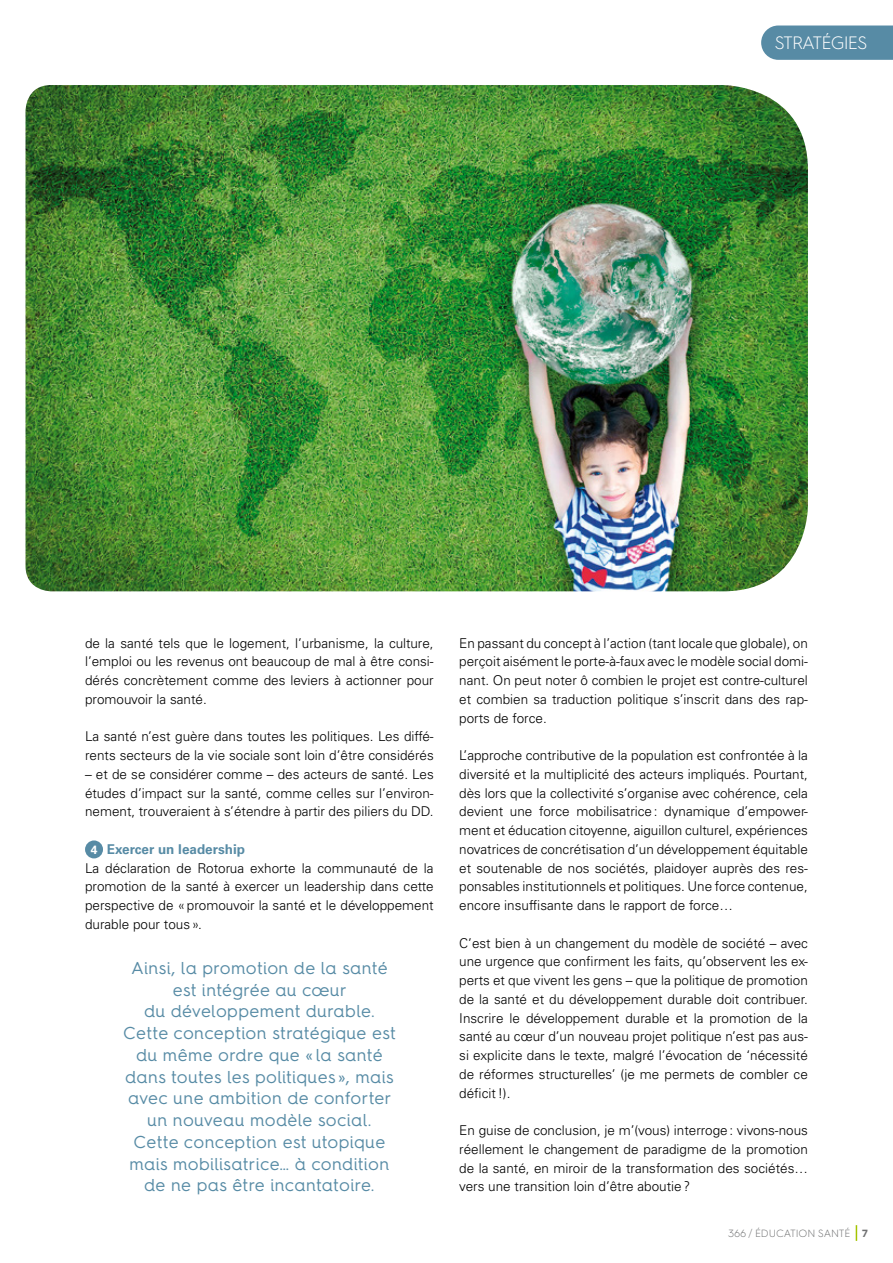
<style>
.page{position:relative;width:893px;height:1263px;background:#fff}
.page>*{position:absolute;margin:0;border:0;box-sizing:border-box;transform-origin:0 0}
.t1{font:300 18px "Hurme Geometric Sans 4";letter-spacing:-.05em;color:#fff}
.t2{font:17.25px/21.8px "Hurme Geometric Sans 4";letter-spacing:.02em;color:#578ba5;text-align:center}
.t3{font:300 13.5px/18.8px "Univers LT Std";color:#000;text-align:justify}
.t4{font:300 10.5px "Hurme Geometric Sans 4";letter-spacing:-.01em;color:#707172}
.s1{font-weight:700;font-size:12px;color:#fff}
.s2{font-weight:700;color:#578ba5}
.s3{font-weight:700}
</style>
<div class="page">
<svg style="left:856px;top:1225px;width:1px;height:16px"></svg>
<div style="left:85px;top:840px;width:18px;height:18px;background:#578ba5;border-radius:50%"></div>
<div style="left:761px;top:26px;width:132px;height:34px;background:#578ba5"></div>
<img style="left:26px;top:85px;width:782px;height:506px">
<h1 class="t1" style="left:774px;top:30px;width:95px">STRATÉGIES</h1>
<p class="t3" style="left:85px;top:633px;width:350px">de la santé tels que le logement, l’urbanisme, la culture, l’emploi ou les revenus ont beaucoup de mal à être consi&shy;dérés concrètement comme des leviers à actionner pour promouvoir la santé.</p>
<p class="t3" style="left:85px;top:727px;width:350px">La santé n’est guère dans toutes les politiques. Les diffé&shy;rents secteurs de la vie sociale sont loin d’être considérés</p>
<p class="t3" style="left:85px;top:765px;width:350px">– et de se considérer comme – des acteurs de santé. Les études d’impact sur la santé, comme celles sur l’environ&shy;nement, trouveraient à s’étendre à partir des piliers du DD.</p>
<p class="t3" style="left:85px;top:840px;width:350px;text-align:left;text-indent:6px"><span class="s1">4</span> <span class="s2">Exercer un leadership<br></span>La déclaration de Rotorua exhorte la communauté de la promotion de la santé à exercer un leadership dans cette perspective de «promouvoir la santé et le développement durable pour tous».</p>
<p class="t2" style="left:123px;top:956px;width:274px">Ainsi, la promotion de la santé est intégrée au cœur<br>du développement durable.<br>Cette conception stratégique est du même ordre que « la santé dans toutes les politiques », mais avec une ambition de conforter un nouveau modèle social.<br>Cette conception est utopique mais mobilisatrice… à condition de ne pas être incantatoire.</p>
<p class="t3" style="left:459px;top:633px;width:350px">En passant du concept à l’action (tant locale que globale), on perçoit aisément le porte-à-faux avec le modèle social domi&shy;nant. On peut noter ô combien le projet est contre-culturel et combien sa traduction politique s’inscrit dans des rap&shy;ports de force.</p>
<p class="t3" style="left:459px;top:746px;width:350px">L’approche contributive de la population est confrontée à la diversité et la multiplicité des acteurs impliqués. Pourtant, dès lors que la collectivité s’organise avec cohérence, cela devient une force mobilisatrice: dynamique d’empower&shy;ment et éducation citoyenne, aiguillon culturel, expériences novatrices de concrétisation d’un développement équitable et soutenable de nos sociétés, plaidoyer auprès des res&shy;ponsables institutionnels et politiques. Une force contenue, encore insuffisante dans le rapport de force…</p>
<p class="t3" style="left:459px;top:933px;width:350px">C’est bien à un changement du modèle de société – avec une urgence que confirment les faits, qu’observent les ex&shy;perts et que vivent les gens – que la politique de promotion de la santé et du développement durable doit contribuer.<br>Inscrire le développement durable et la promotion de la santé au cœur d’un nouveau projet politique n’est pas aus&shy;si explicite dans le texte, malgré l’évocation de ‘nécessité de réformes structurelles’ (je me permets de combler ce déficit!).</p>
<p class="t3" style="left:459px;top:1121px;width:350px">En guise de conclusion, je m’(vous) interroge: vivons-nous réellement le changement de paradigme de la promotion de la santé, en miroir de la transformation des sociétés… vers une transition loin d’être aboutie?</p>
<p class="t4" style="left:728px;top:1227px;width:141px">366 / ÉDUCATION SANTÉ <span class="s3">7</span></p>
</div>
